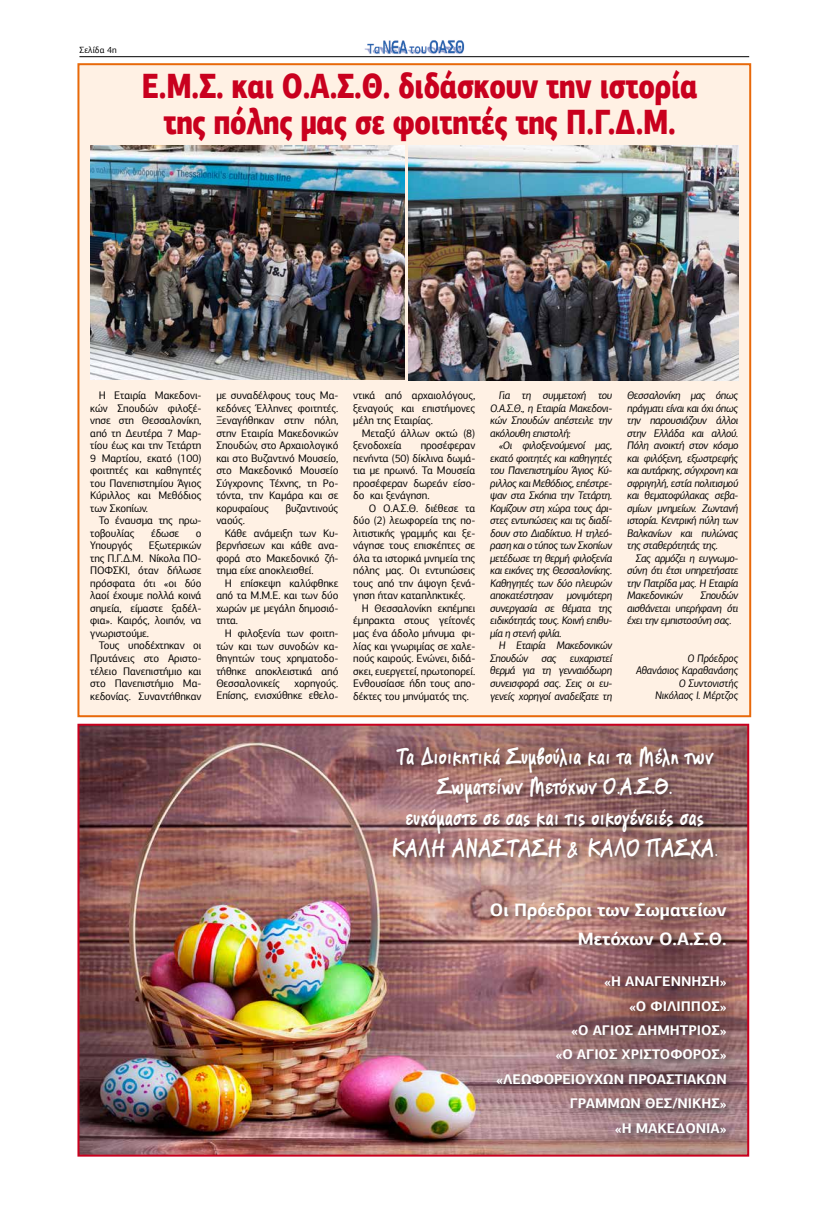
<style>
.page{position:relative;width:823px;height:1219px;background:#fff}
.page>*{position:absolute;margin:0;border:0;box-sizing:border-box;transform-origin:0 0}
.t1{font:900 35.2px/36.7px "PF Agora Sans Pro";letter-spacing:-.01em;color:#c9001e;text-align:center;scale:.76 1}
.t2{font:700 25px "PF Reminder Pro";color:#fff;scale:.83 1}
.t3{font:700 24px/30.5px "PF Reminder Pro";color:#fff;text-align:center;scale:.83 1}
.t4{font:700 18px/29.2px "PF Agora Sans Pro";color:#fff;text-align:right}
.t5{font:700 14px/24.4px "PF Agora Sans Pro";color:#fff;text-align:right}
.t6{font:11px/12.5px "PF Agora Sans Pro";letter-spacing:-.01em;color:#000;text-align:justify}
.t7{font:italic 11px/12.5px "PF Agora Sans Pro";letter-spacing:-.03em;color:#000;text-align:justify}
.t8{font:italic 11px/12.5px "PF Agora Sans Pro";letter-spacing:-.01em;color:#000;text-align:right;scale:.95 1}
.t9{font:9px "PF Agora Sans Pro";color:#000}
.s1{font-size:20px}
</style>
<div class="page">
<div style="left:77px;top:63px;width:674px;height:655px;background:#fff1e4"></div>
<img style="left:364px;top:40px;width:101px;height:14px">
<hr style="left:79px;top:56px;width:669px;height:1px;background:#000">
<img style="left:408px;top:145px;width:330px;height:235px">
<img style="left:90px;top:146px;width:314px;height:233px">
<img style="left:80px;top:727px;width:665px;height:427px">
<div style="left:77px;top:724px;width:671px;height:433px;border:2px solid #c9001e"></div>
<div style="left:390px;top:744px;width:334px;height:123px;background:#000;opacity:.5"></div>
<div style="left:488px;top:900px;width:246px;height:241px;background:#000;opacity:.5"></div>
<p class="t9" style="left:79px;top:45px;width:39px">Σελίδα 4η</p>
<h1 class="t1" style="left:142px;top:67px;width:732px">Ε.Μ.Σ. και Ο.Α.Σ.Θ. διδάσκουν την ιστορία της πόλης μας σε φοιτητές της Π.Γ.Δ.Μ.</h1>
<p class="t6" style="left:90px;top:389px;width:113px;text-indent:9px">Η Εταιρία Μακεδονι&shy;κών Σπουδών φιλοξέ&shy;νησε στη Θεσσαλονίκη, από τη Δευτέρα 7 Μαρ&shy;τίου έως και την Τετάρτη 9 Μαρτίου, εκατό (100) φοιτητές και καθηγητές του Πανεπιστημίου Άγιος Κύριλλος και Μεθόδιος των Σκοπίων.</p>
<p class="t6" style="left:90px;top:514px;width:113px;text-indent:8px">Το έναυσμα της πρω&shy;τοβουλίας</p>
<p class="t6" style="left:151px;top:527px;width:30px">έδωσε</p>
<p class="t6" style="left:196px;top:527px;width:7px">ο</p>
<p class="t6" style="left:90px;top:539px;width:113px;text-indent:59px">Εξωτερικών της Π.Γ.Δ.Μ. Νίκολα ΠΟ-ΠΟΦΣΚΙ, όταν δήλωσε πρόσφατα ότι «οι δύο λαοί έχουμε πολλά κοινά σημεία, είμαστε ξαδέλ&shy;φια». Καιρός, λοιπόν, να γνωριστούμε.</p>
<p class="t6" style="left:90px;top:639px;width:113px;text-indent:8px">Τους υποδέχτηκαν οι Πρυτάνεις στο Αριστο&shy;τέλειο Πανεπιστήμιο και στο Πανεπιστήμιο Μα&shy;κεδονίας. Συναντήθηκαν</p>
<p class="t6" style="left:90px;top:539px;width:44px">Υπουργός</p>
<p class="t6" style="left:216px;top:389px;width:123px">με συναδέλφους τους Μα&shy;κεδόνες Έλληνες φοιτητές.<br>Ξεναγήθηκαν στην πόλη, στην Εταιρία Μακεδονικών Σπουδών, στο Αρχαιολογικό και στο Βυζαντινό Μουσείο, στο Μακεδονικό Μουσείο Σύγχρονης Τέχνης, τη Ρο&shy;τόντα, την Καμάρα και σε κορυφαίους</p>
<p class="t6" style="left:285px;top:502px;width:54px">βυζαντινούς</p>
<p class="t6" style="left:216px;top:514px;width:30px">ναούς.</p>
<p class="t6" style="left:225px;top:527px;width:115px">Κάθε ανάμειξη των Κυ-</p>
<p class="t6" style="left:216px;top:539px;width:123px">βερνήσεων και κάθε ανα-</p>
<p class="t6" style="left:216px;top:552px;width:123px">φορά στο Μακεδονικό ζή-</p>
<p class="t6" style="left:216px;top:564px;width:99px">τημα είχε αποκλεισθεί.</p>
<p class="t6" style="left:225px;top:577px;width:115px">Η επίσκεψη καλύφθηκε</p>
<p class="t6" style="left:216px;top:589px;width:123px">από τα Μ.Μ.Ε. και των δύο</p>
<p class="t6" style="left:216px;top:602px;width:123px">χωρών με μεγάλη δημοσιό-</p>
<p class="t6" style="left:216px;top:614px;width:23px">τητα.</p>
<p class="t6" style="left:225px;top:627px;width:115px">Η φιλοξενία των φοιτη-</p>
<p class="t6" style="left:216px;top:639px;width:123px">τών και των συνοδών κα-</p>
<p class="t6" style="left:216px;top:652px;width:123px">θηγητών τους χρηματοδο-</p>
<p class="t6" style="left:216px;top:664px;width:123px">τήθηκε αποκλειστικά από</p>
<p class="t6" style="left:216px;top:677px;width:65px">Θεσσαλονικείς</p>
<p class="t6" style="left:216px;top:677px;width:123px;text-align:right">χορηγούς.<br>Επίσης, ενισχύθηκε εθελο-</p>
<p class="t6" style="left:353px;top:389px;width:123px">ντικά από αρχαιολόγους, ξεναγούς και επιστήμονες μέλη της Εταιρίας.</p>
<p class="t6" style="left:353px;top:427px;width:123px;text-indent:8px">Μεταξύ άλλων οκτώ (8) ξενοδοχεία</p>
<p class="t6" style="left:353px;top:439px;width:123px;text-indent:67px">προσέφεραν πενήντα (50) δίκλινα δωμά&shy;τια με πρωινό. Τα Μουσεία προσέφεραν δωρεάν είσο&shy;δο και ξενάγηση.</p>
<p class="t6" style="left:368px;top:502px;width:108px">Ο Ο.Α.Σ.Θ. διέθεσε τα</p>
<p class="t6" style="left:353px;top:514px;width:123px">δύο (2) λεωφορεία της πο-</p>
<p class="t6" style="left:353px;top:527px;width:123px">λιτιστικής γραμμής και ξε-</p>
<p class="t6" style="left:353px;top:539px;width:123px">νάγησε τους επισκέπτες σε</p>
<p class="t6" style="left:353px;top:552px;width:123px">όλα τα ιστορικά μνημεία της</p>
<p class="t6" style="left:353px;top:564px;width:123px">πόλης μας. Οι εντυπώσεις</p>
<p class="t6" style="left:353px;top:577px;width:123px">τους από την άψογη ξενά-</p>
<p class="t6" style="left:353px;top:589px;width:113px">γηση ήταν καταπληκτικές.</p>
<p class="t6" style="left:361px;top:602px;width:115px">Η Θεσσαλονίκη εκπέμπει</p>
<p class="t6" style="left:353px;top:614px;width:123px">έμπρακτα στους γείτονές</p>
<p class="t6" style="left:353px;top:627px;width:123px">μας ένα άδολο μήνυμα φι-</p>
<p class="t6" style="left:353px;top:639px;width:123px">λίας και γνωριμίας σε χαλε-</p>
<p class="t6" style="left:353px;top:652px;width:123px">πούς καιρούς. Ενώνει, διδά-</p>
<p class="t6" style="left:353px;top:664px;width:123px">σκει, ευεργετεί, πρωτοπορεί.</p>
<p class="t6" style="left:353px;top:677px;width:123px">Ενθουσίασε ήδη τους απο-</p>
<p class="t6" style="left:353px;top:689px;width:117px">δέκτες του μηνύματός της.</p>
<p class="t7" style="left:490px;top:389px;width:123px;text-indent:8px">Για τη συμμετοχή του Ο.Α.Σ.Θ., η Εταιρία Μακεδονι&shy;κών Σπουδών απέστειλε την ακόλουθη επιστολή:</p>
<p class="t7" style="left:490px;top:439px;width:123px;text-indent:8px">«Οι φιλοξενούμενοί μας, εκατό φοιτητές και καθηγητές του Πανεπιστημίου Άγιος Κύ&shy;ριλλος και Μεθόδιος, επέστρε&shy;ψαν στα Σκόπια την Τετάρτη.<br>Κομίζουν στη χώρα τους άρι&shy;στες εντυπώσεις και τις διαδί&shy;δουν στο Διαδίκτυο. Η τηλεό&shy;ραση και ο τύπος των Σκοπίων μετέδωσε τη θερμή φιλοξενία και εικόνες της Θεσσαλονίκης.<br>Καθηγητές των δύο πλευρών αποκατέστησαν μονιμότερη συνεργασία σε θέματα της ειδικότητάς τους. Κοινή επιθυ&shy;μία η στενή φιλία.</p>
<p class="t7" style="left:490px;top:639px;width:123px;text-indent:8px">Η Εταιρία Μακεδονικών Σπουδών σας ευχαριστεί θερμά για τη γενναιόδωρη συνεισφορά σας. Σεις οι ευ&shy;γενείς χορηγοί αναδείξατε τη</p>
<p class="t7" style="left:626px;top:389px;width:113px">Θεσσαλονίκη μας όπως πράγματι είναι και όχι όπως την παρουσιάζουν άλλοι στην Ελλάδα και αλλού.<br>Πόλη ανοικτή στον κόσμο και φιλόξενη, εξωστρεφής και αυτάρκης, σύγχρονη και σφριγηλή, εστία πολιτισμού και θεματοφύλακας σεβα&shy;σμίων μνημείων. Ζωντανή ιστορία. Κεντρική πύλη των Βαλκανίων και πυλώνας της σταθερότητάς της.</p>
<p class="t7" style="left:626px;top:552px;width:113px;text-indent:8px">Σας αρμόζει η ευγνωμο&shy;σύνη ότι έτσι υπηρετήσατε την Πατρίδα μας. Η Εταιρία Μακεδονικών</p>
<p class="t7" style="left:626px;top:589px;width:113px;text-indent:73px">Σπουδών αισθάνεται υπερήφανη ότι έχει την εμπιστοσύνη σας.</p>
<p class="t8" style="left:635px;top:652px;width:109px">Ο Πρόεδρος<br>Αθανάσιος Καραθανάσης<br>Ο Συντονιστής<br>Νικόλαος Ι. Μέρτζος</p>
<h3 class="t3" style="left:396px;top:742px;width:382px">Τα Διοικητικά Συμβούλια και τα Μέλη των<br>Σωματείων Μετόχων Ο.Α.Σ.Θ.<br>ευχόμαστε σε σας και τις οικογένειές σας</h3>
<h2 class="t2" style="left:392px;top:833px;width:393px">ΚΑΛΗ ΑΝΑΣΤΑΣΗ <span class="s1">&amp;</span> ΚΑΛΟ ΠΑΣΧΑ<span class="s1">.</span></h2>
<h3 class="t4" style="left:489px;top:895px;width:238px">Οι Πρόεδροι των Σωματείων<br>Μετόχων Ο.Α.Σ.Θ.</h3>
<p class="t5" style="left:496px;top:969px;width:232px">«Η ΑΝΑΓΕΝΝΗΣΗ»<br>«Ο ΦΙΛΙ ΠΠΟΣ»<br>«Ο ΑΓΙ ΟΣ ΔΗΜΗΤΡΙ ΟΣ»<br>«Ο ΑΓΙ ΟΣ ΧΡΙΣΤΟΦΟΡΟΣ» «ΛΕΩΦΟΡΕΙ ΟΥΧΩΝ ΠΡΟΑΣΤΙΑΚΩΝ<br>ΓΡΑΜΜΩΝ ΘΕΣ/ΝΙ ΚΗΣ»<br>«Η ΜΑΚΕΔΟΝΙΑ»</p>
</div>
